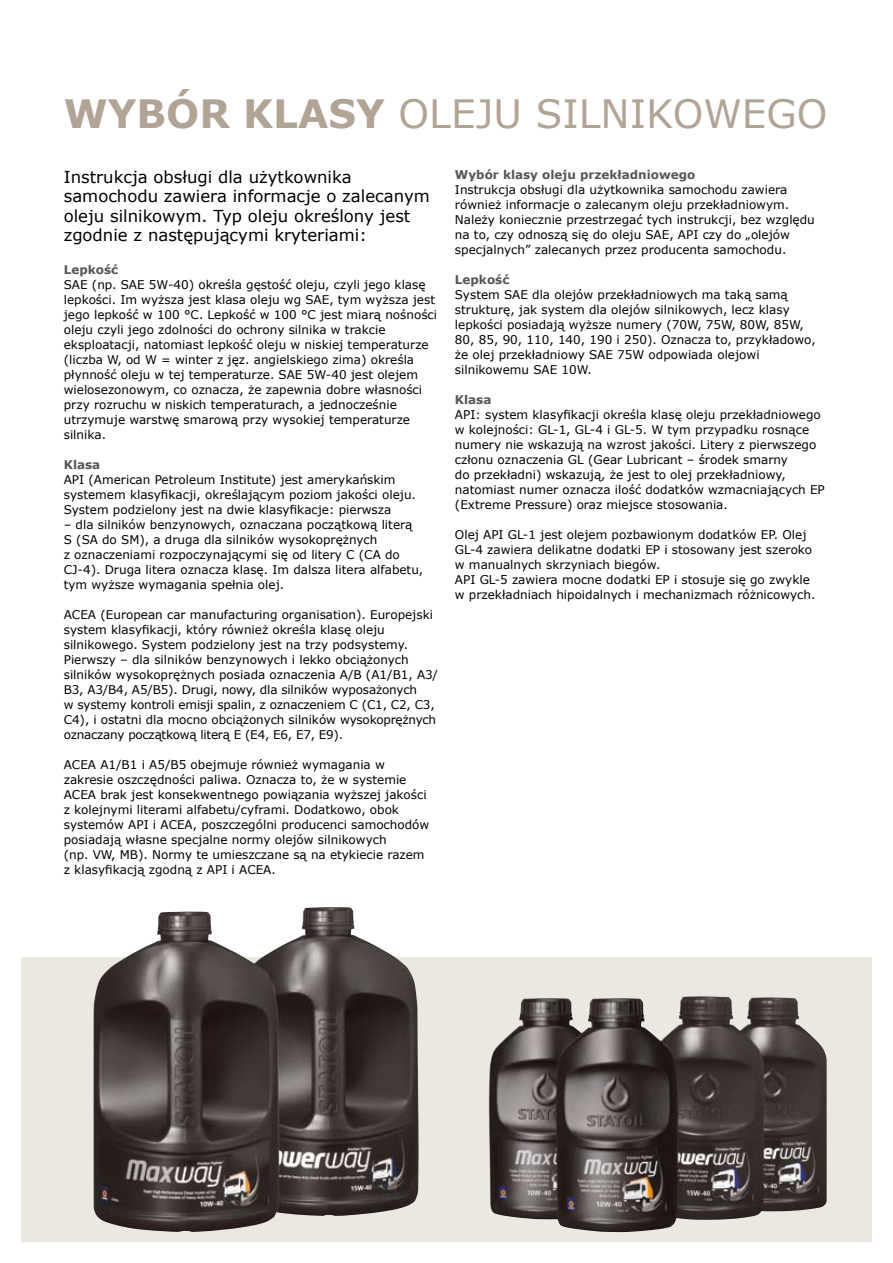
<style>
.page{position:relative;width:893px;height:1263px;background:#fff}
.page>*{position:absolute;margin:0;border:0;box-sizing:border-box;transform-origin:0 0}
.t1{font:39px "Verdana";color:#b1a495}
.t2{font:16.5px/19.5px "Verdana";color:#000}
.t3{font:12px/15px "Verdana";color:#000}
.t4{font:700 12px "Verdana";color:#565655}
.s1{font-weight:700}
</style>
<div class="page">
<svg style="left:21px;top:957px;width:851px;height:285px;background:#a49f9b"></svg>
<img style="left:94px;top:908px;width:325px;height:324px">
<h1 class="t1" style="left:64px;top:89px;width:733px"><span class="s1">Wybór klasy</span> oleju silnikowego</h1>
<h2 class="t2" style="left:64px;top:167px;width:368px">Instrukcja obsługi dla użytkownika samochodu zawiera informacje o zalecanym oleju silnikowym. Typ oleju określony jest zgodnie z następującymi kryteriami:</h2>
<p class="t4" style="left:64px;top:261px;width:56px">Lepkość</p>
<p class="t3" style="left:64px;top:277px;width:375px">SAE (np. SAE 5W-40) określa gęstość oleju, czyli jego klasę lepkości. Im wyższa jest klasa oleju wg SAE, tym wyższa jest jego lepkość w 100 °C. Lepkość w 100 °C jest miarą nośności oleju czyli jego zdolności do ochrony silnika w trakcie eksploatacji, natomiast lepkość oleju w niskiej temperaturze (liczba W, od W = winter z jęz. angielskiego zima) określa płynność oleju w tej temperaturze. SAE 5W-40 jest olejem wielosezonowym, co oznacza, że zapewnia dobre własności przy rozruchu w niskich temperaturach, a jednocześnie utrzymuje warstwę smarową przy wysokiej temperaturze silnika.</p>
<p class="t4" style="left:64px;top:456px;width:38px">Klasa</p>
<p class="t3" style="left:64px;top:472px;width:354px">API (American Petroleum Institute) jest amerykańskim systemem klasyfikacji, określającym poziom jakości oleju.<br>System podzielony jest na dwie klasyfikacje: pierwsza</p>
<p class="t3" style="left:64px;top:517px;width:361px">– dla silników benzynowych, oznaczana początkową literą S (SA do SM), a druga dla silników wysokoprężnych<br>z oznaczeniami rozpoczynającymi się od litery C (CA do CJ-4). Druga litera oznacza klasę. Im dalsza litera alfabetu, tym wyższe wymagania spełnia olej.</p>
<p class="t3" style="left:64px;top:607px;width:376px">ACEA (European car manufacturing organisation). Europejski system klasyfikacji, który również określa klasę oleju silnikowego. System podzielony jest na trzy podsystemy.<br>Pierwszy – dla silników benzynowych i lekko obciążonych silników wysokoprężnych posiada oznaczenia A/B (A1/B1, A3/ B3, A3/B4, A5/B5). Drugi, nowy, dla silników wyposażonych<br>w systemy kontroli emisji spalin, z oznaczeniem C (C1, C2, C3, C4), i ostatni dla mocno obciążonych silników wysokoprężnych oznaczany początkową literą E (E4, E6, E7, E9).</p>
<p class="t3" style="left:64px;top:757px;width:367px">ACEA A1/B1 i A5/B5 obejmuje również wymagania w zakresie oszczędności paliwa. Oznacza to, że w systemie ACEA brak jest konsekwentnego powiązania wyższej jakości z kolejnymi literami alfabetu/cyframi. Dodatkowo, obok systemów API i ACEA, poszczególni producenci samochodów posiadają własne specjalne normy olejów silnikowych<br>(np. VW, MB). N ormy te umieszczane są na etykiecie razem z klasyfikacją zgodną z API i ACEA.</p>
<p class="t4" style="left:455px;top:167px;width:242px">Wybór klasy oleju przekładniowego</p>
<p class="t3" style="left:455px;top:183px;width:361px">Instrukcja obsługi dla użytkownika samochodu zawiera również informacje o zalecanym oleju przekładniowym.<br>N ależy koniecznie przestrzegać tych instrukcji, bez względu na to, czy odnoszą się do oleju SAE, API czy do „olejów specjalnych” zalecanych przez producenta samochodu.</p>
<p class="t4" style="left:455px;top:272px;width:56px">Lepkość</p>
<p class="t3" style="left:455px;top:288px;width:362px">System SAE dla olejów przekładniowych ma taką samą strukturę, jak system dla olejów silnikowych, lecz klasy lepkości posiadają wyższe numery (70W, 75W, 80W, 85W, 80, 85, 90, 110, 140, 190 i 250). Oznacza to, przykładowo, że olej przekładniowy SAE 75W odpowiada olejowi silnikowemu SAE 10W.</p>
<p class="t4" style="left:455px;top:392px;width:38px">Klasa</p>
<p class="t3" style="left:455px;top:408px;width:371px">API: system klasyfikacji określa klasę oleju przekładniowego w kolejności: GL-1, GL-4 i GL-5. W tym przypadku rosnące numery nie wskazują na wzrost jakości. Litery z pierwszego członu oznaczenia GL (Gear Lubricant – środek smarny<br>do przekładni) wskazują, że jest to olej przekładniowy, natomiast numer oznacza ilość dodatków wzmacniających EP (Extreme Pressure) oraz miejsce stosowania.</p>
<p class="t3" style="left:455px;top:528px;width:362px">Olej API GL-1 jest olejem pozbawionym dodatków EP. Olej GL-4 zawiera delikatne dodatki EP i stosowany jest szeroko w manualnych skrzyniach biegów.<br>API GL-5 zawiera mocne dodatki EP i stosuje się go zwykle w przekładniach hipoidalnych i mechanizmach różnicowych.</p>
</div>
